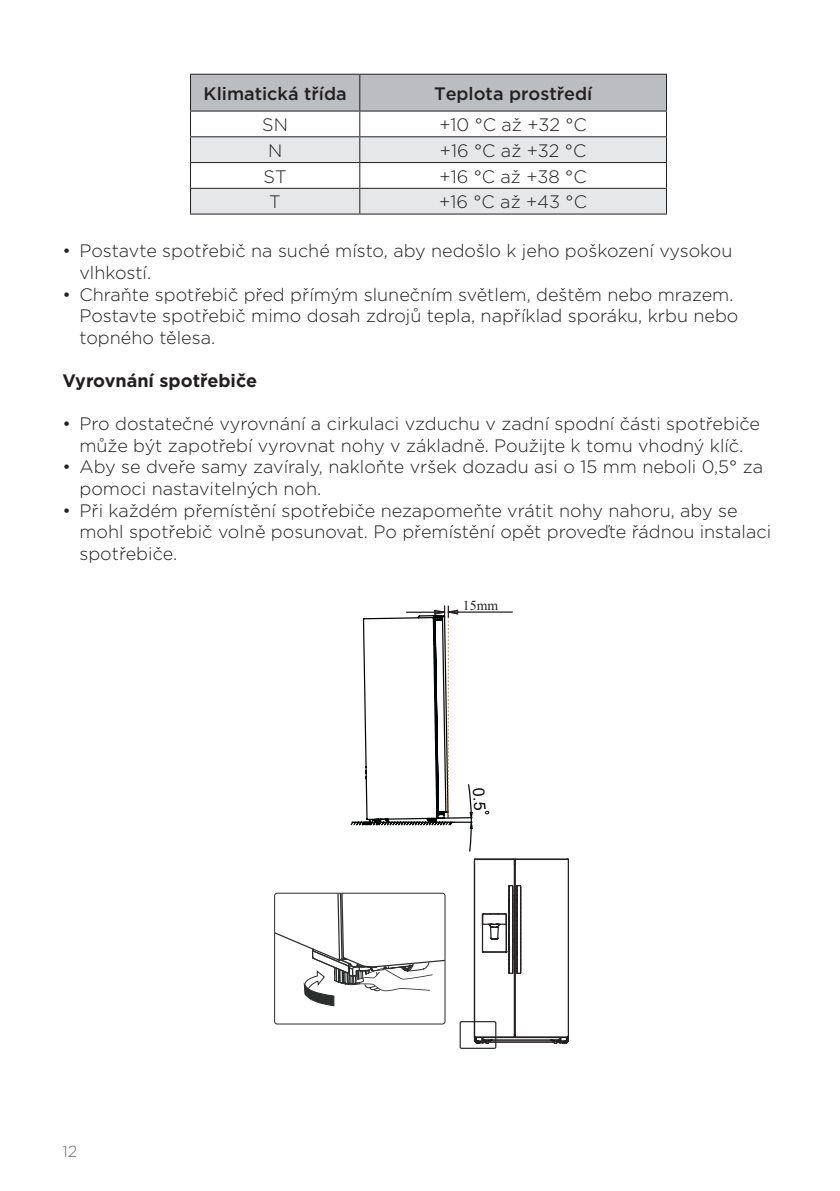
<style>
.page{position:relative;width:840px;height:1191px;background:#fff}
.page>*{position:absolute;margin:0;border:0;box-sizing:border-box;transform-origin:0 0}
.seznam{font:300 18px/21.6px "Gotham";color:#231f20}
.besedilo_drobno{font:300 18px "Gotham";color:#231f20}
.besedilo_drobno-2{font:500 18px "Gotham";color:#231f20}
.seznam-2{font:700 18px "Gotham";color:#231f20}
.t1{font:300 16px "Gotham";color:#6c6d70}
.t2{font:13.8px "Times New Roman";color:#231f20}
</style>
<div class="page">
<svg style="left:190px;top:74px;width:476px;height:139px"></svg>
<hr style="left:190px;top:213px;width:169px;height:1px;background:#231f20">
<hr style="left:359px;top:213px;width:307px;height:1px;background:#231f20">
<svg style="left:274px;top:892px;width:171px;height:114px"></svg>
<div style="left:459px;top:1021px;width:37px;height:28px;border:1px solid #2c2d2d"></div>
<svg style="left:472px;top:858px;width:96px;height:186px"></svg>
<svg style="left:350px;top:605px;width:163px;height:247px"></svg>
<p class="besedilo_drobno-2" style="left:203px;top:82px;width:144px">Klimatická třída</p>
<p class="besedilo_drobno-2" style="left:434px;top:82px;width:160px">Teplota prostředí</p>
<p class="besedilo_drobno" style="left:262px;top:113px;width:27px">SN</p>
<p class="besedilo_drobno" style="left:439px;top:113px;width:149px">+10 °C až +32 °C</p>
<p class="besedilo_drobno" style="left:268px;top:139px;width:16px">N</p>
<p class="besedilo_drobno" style="left:439px;top:139px;width:148px">+16 °C až +32 °C</p>
<p class="besedilo_drobno" style="left:263px;top:165px;width:25px">ST</p>
<p class="besedilo_drobno" style="left:439px;top:165px;width:148px">+16 °C až +38 °C</p>
<p class="besedilo_drobno" style="left:269px;top:191px;width:13px">T</p>
<p class="besedilo_drobno" style="left:439px;top:191px;width:149px">+16 °C až +43 °C</p>
<p class="seznam" style="left:79px;top:240px;width:654px;text-indent:-17px">• Postavte spotřebič na suché místo, aby nedošlo k jeho poškození vysokou vlhkostí.</p>
<p class="seznam" style="left:79px;top:283px;width:660px;text-indent:-17px">• Chraňte spotřebič před přímým slunečním světlem, deštěm nebo mrazem.<br>Postavte spotřebič mimo dosah zdrojů tepla, například sporáku, krbu nebo topného tělesa.</p>
<p class="seznam-2" style="left:62px;top:369px;width:196px">Vyrovnání spotřebiče</p>
<p class="seznam" style="left:62px;top:412px;width:698px;text-align:center">• Pro dostatečné vyrovnání a cirkulaci vzduchu v zadní spodní části spotřebiče může být zapotřebí vyrovnat nohy v základně. Použijte k tomu vhodný klíč.</p>
<p class="seznam" style="left:79px;top:456px;width:684px;text-indent:-17px">• Aby se dveře samy zavíraly, nakloňte vršek dozadu asi o 15 mm neboli 0,5° za pomoci nastavitelných noh.</p>
<p class="seznam" style="left:79px;top:499px;width:693px;text-indent:-17px">• Při každém přemístění spotřebiče nezapomeňte vrátit nohy nahoru, aby se mohl spotřebič volně posunovat. Po přemístění opět proveďte řádnou instalaci spotřebiče.</p>
<p class="t2" style="left:462px;top:596px;width:37px">15mm</p>
<p class="t1" style="left:62px;top:1140px;width:16px">12</p>
</div>
